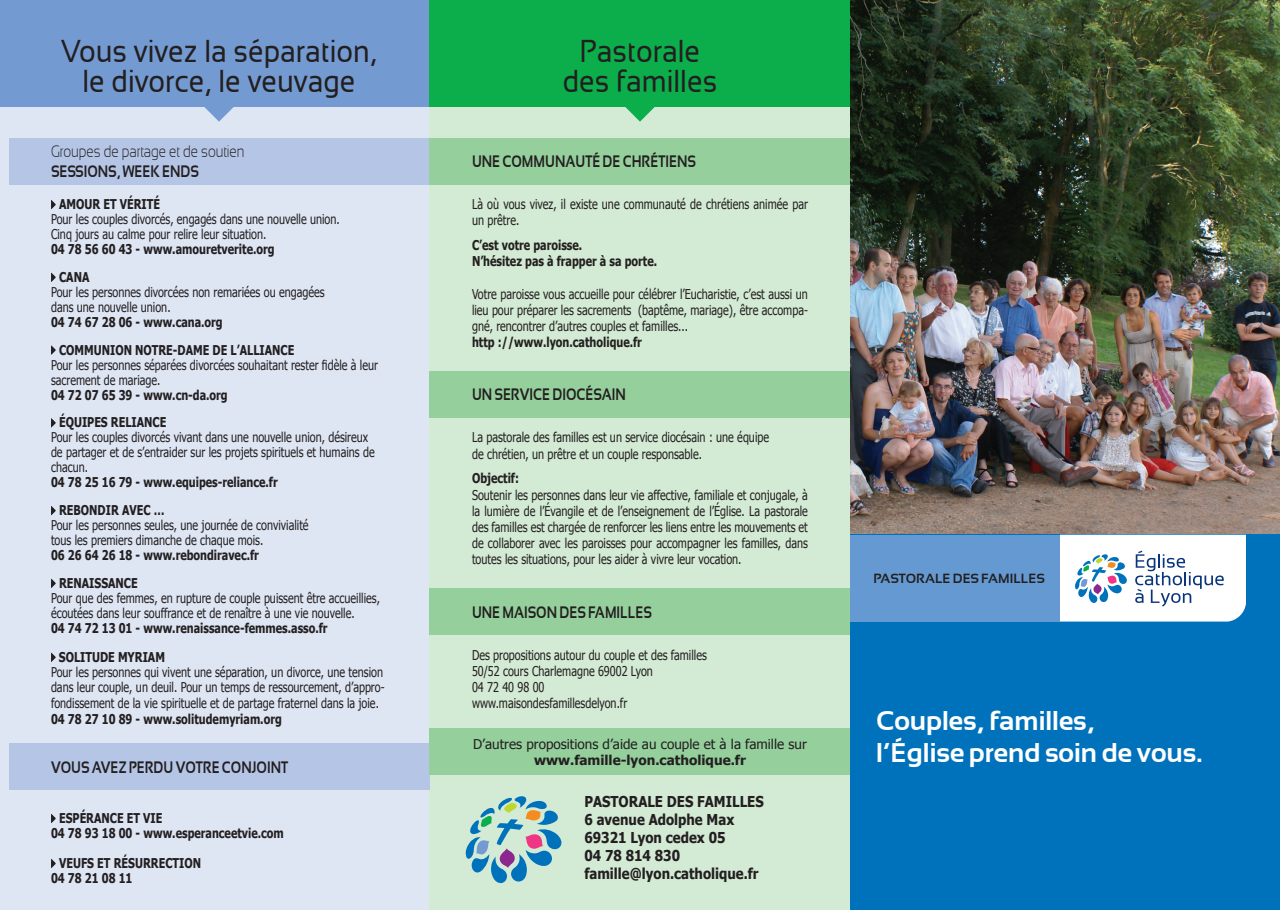
<style>
.page{position:relative;width:1280px;height:910px;background:#fff}
.page>*{position:absolute;margin:0;border:0;box-sizing:border-box;transform-origin:0 0}
.t1{font:31.5px/30px "Sansation";color:#231f20;text-align:center;scale:.9 1}
.t2{font:700 27px/32.4px "Sansation";color:#fff}
.t3{font:700 16.5px "Sansation";color:#231f20;scale:.8 1}
.t4{font:300 16.5px "Sansation";color:#231f20;scale:.8 1}
.t5{font:700 15px/18px "Tahoma";color:#231f20;scale:.88 1}
.t6{font:13.5px/16.2px "Tahoma";color:#231f20;scale:.8 1}
.t7{font:700 13.5px/27.8px "Tahoma";color:#231f20;scale:.8 1}
.t8{font:13.5px "Tahoma";color:#231f20}
.t9{font:700 13.5px "Tahoma";color:#231f20}
.t10{font:700 13.2px "Sansation";color:#231f20}
</style>
<div class="page">
<img style="left:850px;top:0;width:430px;height:535px">
<div style="left:850px;top:535px;width:430px;height:375px;background:#0072bc"></div>
<svg style="left:1060px;top:535px;width:186px;height:87px;background:#e4ebf2"></svg>
<div style="left:850px;top:535px;width:210px;height:86px;background:#6599d1"></div>
<div style="left:0;top:107px;width:429px;height:803px;background:#dee6f4"></div>
<div style="left:429px;top:9px;width:421px;height:901px;background:#d3ead4"></div>
<div style="left:0;top:0;width:429px;height:106px;background:#749bd1"></div>
<div style="left:429px;top:0;width:421px;height:106px;background:#0cae4c"></div>
<svg style="left:51px;top:200px;width:5px;height:10px"></svg>
<svg style="left:51px;top:272px;width:5px;height:10px"></svg>
<svg style="left:51px;top:345px;width:5px;height:10px"></svg>
<svg style="left:51px;top:418px;width:5px;height:10px"></svg>
<svg style="left:51px;top:506px;width:5px;height:10px"></svg>
<svg style="left:51px;top:578px;width:5px;height:10px"></svg>
<svg style="left:51px;top:652px;width:5px;height:10px"></svg>
<svg style="left:51px;top:814px;width:5px;height:9px"></svg>
<svg style="left:51px;top:859px;width:5px;height:9px"></svg>
<div style="left:9px;top:138px;width:420px;height:46px;background:#b5c5e5"></div>
<div style="left:429px;top:138px;width:421px;height:46px;background:#95cf9c"></div>
<div style="left:429px;top:371px;width:421px;height:47px;background:#95cf9c"></div>
<div style="left:429px;top:588px;width:421px;height:47px;background:#95cf9c"></div>
<div style="left:9px;top:743px;width:420px;height:47px;background:#b5c5e5"></div>
<svg style="left:189px;top:106px;width:60px;height:16px"></svg>
<svg style="left:610px;top:106px;width:60px;height:16px"></svg>
<svg style="left:465px;top:796px;width:97px;height:87px"></svg>
<div style="left:429px;top:728px;width:421px;height:47px;background:#95cf9c"></div>
<h1 class="t1" style="left:61px;top:36px;width:353px">Vous vivez la séparation, le divorce, le veuvage</h1>
<p class="t4" style="left:51px;top:142px;width:243px">Groupes de partage et de soutien</p>
<p class="t3" style="left:51px;top:162px;width:11px">SESSIO</p>
<p class="t3" style="left:98px;top:162px;width:116px">NS, WEEK ENDS</p>
<p class="t7" style="left:59px;top:190px;width:128px">AMOUR ET VÉRITÉ</p>
<p class="t6" style="left:51px;top:211px;width:362px;line-height:15px">Pour les couples divorcés, engagés dans une nouvelle union.<br>Cinq jours au calme pour relire leur situation.</p>
<p class="t7" style="left:59px;top:235px;width:271px;text-indent:-8px">04 78 56 60 43 - www.amouretverite.org<br>Cana</p>
<p class="t6" style="left:51px;top:284px;width:343px;line-height:15px">Pour les personnes divorcées non remariées ou engagées dans une nouvelle union.</p>
<p class="t7" style="left:59px;top:307px;width:206px;text-indent:-8px">04 74 67 28 06 - www.cana.org<br>Commu</p>
<p class="t7" style="left:102px;top:335px;width:52px">nion Notre</p>
<p class="t7" style="left:173px;top:335px;width:27px">-Dame</p>
<p class="t7" style="left:213px;top:335px;width:94px">de l’Alliance</p>
<p class="t6" style="left:51px;top:357px;width:410px;line-height:15px">Pour les personnes séparées divorcées souhaitant rester fidèle à leur sacrement de mariage.</p>
<p class="t7" style="left:59px;top:380px;width:212px;text-indent:-8px">04 72 07 65 39 - www.cn-da.org<br>ÉQUIPES RELIANCE</p>
<p class="t6" style="left:51px;top:429px;width:406px;line-height:15px">Pour les couples divorcés vivant dans une nouvelle union, désireux de partager et de s’entraider sur les projets spirituels et humains de chacun.</p>
<p class="t7" style="left:59px;top:468px;width:275px;text-indent:-8px">04 78 25 16 79 - www.equipes-reliance.fr<br>REBONDIR AVEC …</p>
<p class="t6" style="left:51px;top:517px;width:323px;line-height:15px">Pour les personnes seules, une journée de convivialité tous les premiers dimanche de chaque mois.</p>
<p class="t7" style="left:59px;top:541px;width:251px;text-indent:-8px">06 26 64 26 18 - www.rebondiravec.fr<br>RENAISSANCE</p>
<p class="t6" style="left:51px;top:590px;width:413px;line-height:15px">Pour que des femmes, en rupture de couple puissent être accueillies, écoutées dans leur souffrance et de renaître à une vie nouvelle.</p>
<p class="t7" style="left:59px;top:613px;width:337px;line-height:29px;text-indent:-8px">04 74 72 13 01 - www.renaissance-femmes.asso.fr<br>Solitude</p>
<p class="t7" style="left:118px;top:642px;width:32px">Myriam</p>
<p class="t6" style="left:51px;top:664px;width:418px;line-height:15.6px;text-align:justify">Pour les personnes qui vivent une séparation, un divorce, une tension dans leur couple, un deuil. Pour un temps de ressourcement, d’appro&shy;fondissement de la vie spirituelle et de partage fraternel dans la joie.</p>
<p class="t7" style="left:51px;top:705px;width:290px">04 78 27 10 89 - www.solitudemyriam.org</p>
<p class="t3" style="left:51px;top:757px;width:298px">VOUS AVEZ PERDU VOTRE CONJOINT</p>
<p class="t7" style="left:51px;top:810px;width:293px;line-height:15px;text-indent:8px">ESPÉRANCE ET VIE<br>04 78 93 18 00 - www.esperanceetvie.com</p>
<p class="t7" style="left:51px;top:855px;width:187px;line-height:15px;text-indent:8px">VEUFS ET RÉSURRECTION<br>04 78 21 08 11</p>
<h1 class="t1" style="left:563px;top:36px;width:173px">Pastorale des familles</h1>
<p class="t3" style="left:472px;top:152px;width:281px">UNE COMMUNAUTÉ DE CHRÉTIENS</p>
<p class="t6" style="left:472px;top:196px;width:421px">Là où vous vivez, il existe une communauté de chrétiens animée par un prêtre.</p>
<p class="t7" style="left:472px;top:236px;width:233px;line-height:16.2px">C’est votre paroisse.<br>N’hésitez pas à frapper à sa porte.</p>
<p class="t6" style="left:472px;top:285px;width:421px;text-align:justify">Votre paroisse vous accueille pour célébrer l’Eucharistie, c’est aussi un lieu pour préparer les sacrements (baptême, mariage), être accompa&shy;gné, rencontrer d’autres couples et familles...</p>
<p class="t7" style="left:472px;top:328px;width:214px">http ://www.lyon.catholique.fr</p>
<p class="t3" style="left:472px;top:385px;width:191px">UN SERVICE DIOCÉSAIN</p>
<p class="t6" style="left:472px;top:429px;width:373px">La pastorale des familles est un service diocésain : une équipe de chrétien, un prêtre et un couple responsable.</p>
<p class="t7" style="left:472px;top:464px;width:60px">Objectif:</p>
<p class="t6" style="left:472px;top:486px;width:421px;text-align:justify">Soutenir les personnes dans leur vie affective, familiale et conjugale, à la lumière de l’Évangile et de l’enseignement de l’Église. La pastorale des familles est chargée de renforcer les liens entre les mouvements et de collaborer avec les paroisses pour accompagner les familles, dans toutes les situations, pour les aider à vivre leur vocation.</p>
<p class="t3" style="left:472px;top:602px;width:50px">UNE MAISO</p>
<p class="t3" style="left:547px;top:602px;width:63px">N DES FAMILLES</p>
<p class="t6" style="left:472px;top:646px;width:295px">Des propositions autour du couple et des familles 50/52 cours Charlemagne 69002 Lyon<br>04 72 40 98 00<br>www.maisondesfamillesdelyon.fr</p>
<p class="t8" style="left:473px;top:735px;width:335px">D’autres propositions d’aide au couple et à la famille sur</p>
<p class="t9" style="left:534px;top:750px;width:213px">www.famille-lyon.catholique.fr</p>
<p class="t5" style="left:584px;top:792px;width:22px">Pastora</p>
<p class="t5" style="left:647px;top:792px;width:33px">le des</p>
<p class="t5" style="left:584px;top:792px;width:199px;text-indent:113px">Fami lles<br>6 avenue Adolphe Max<br>69321 Lyon cedex 05<br>04 78 814 830 famille@lyon.catholique.fr</p>
<p class="t10" style="left:873px;top:571px;width:173px">PASTORALE DES FAMILLES</p>
<h2 class="t2" style="left:876px;top:704px;width:328px">COUPLES, FAMILLES,<br>L’ÉGLISE PREND SOIN DE VOUS.</h2>
</div>
